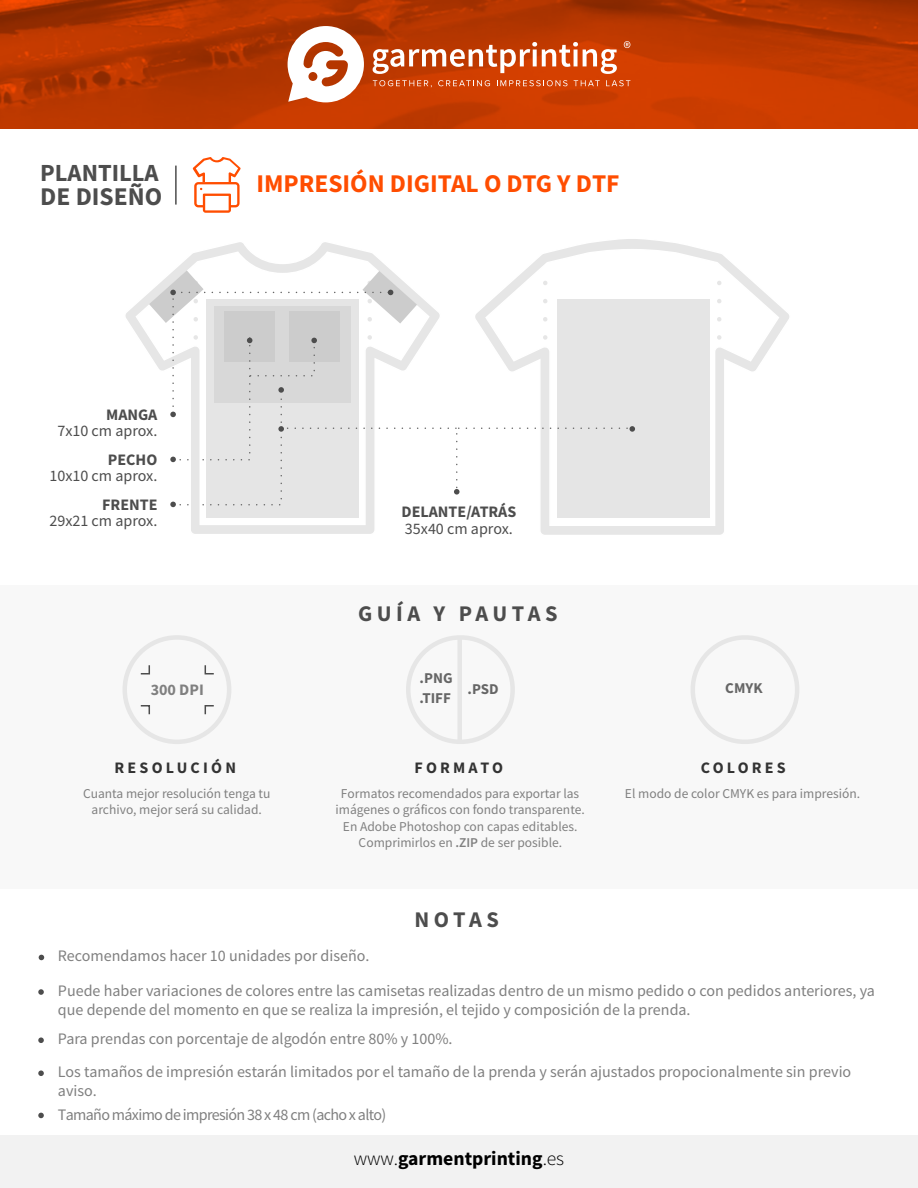
<style>
.page{position:relative;width:918px;height:1188px;background:#fff}
.page>*{position:absolute;margin:0;border:0;box-sizing:border-box;transform-origin:0 0}
.t1{font:700 25.5px "Source Sans Pro";color:#ff4d00}
.t2{font:700 25.5px "Source Sans Pro";color:#4d4d4d}
.t3{font:700 24.6px "Source Sans Pro";color:#4d4d4d}
.t4{font:700 22.35px "Source Sans Pro";letter-spacing:.2em;color:#4d4d4d}
.t5{font:700 19.65px "Source Sans Pro";color:#000}
.t6{font:16.05px/19.2px "Source Sans Pro";color:#808080}
.t7{font:16.05px "Source Sans Pro";color:#4d4d4d}
.t8{font:16.05px "Source Sans Pro";letter-spacing:-.04em;color:#808080}
.t9{font:700 16.05px "Source Sans Pro";color:#4d4d4d}
.t10{font:700 16.05px "Source Sans Pro";letter-spacing:.2em;color:#333}
.t11{font:700 16.05px "Source Sans Pro";color:#808080}
.t12{font:700 15px/19.5px "Source Sans Pro";color:#666}
.t13{font:13.5px/16.2px "Source Sans Pro";color:#808080;text-align:center}
.s1{font-weight:600}
.s2{font-weight:300}
</style>
<div class="page">
<svg style="left:193px;top:157px;width:48px;height:56px"></svg>
<svg style="left:0;top:0;width:918px;height:128px;background:#bb3800"></svg>
<svg style="left:288px;top:26px;width:76px;height:76px"></svg>
<svg style="left:373px;top:42px;width:244px;height:32px"></svg>
<svg style="left:373px;top:80px;width:59px;height:7px"></svg>
<svg style="left:438px;top:80px;width:52px;height:6px"></svg>
<svg style="left:497px;top:80px;width:71px;height:6px"></svg>
<svg style="left:574px;top:80px;width:26px;height:6px"></svg>
<svg style="left:606px;top:80px;width:24px;height:6px"></svg>
<svg style="left:624px;top:41px;width:6px;height:7px"></svg>
<svg style="left:38px;top:989px;width:6px;height:6px"></svg>
<svg style="left:38px;top:1070px;width:6px;height:6px"></svg>
<svg style="left:38px;top:1113px;width:6px;height:5px"></svg>
<svg style="left:38px;top:1037px;width:6px;height:6px"></svg>
<div style="left:0;top:1135px;width:918px;height:53px;background:#f2f2f2"></div>
<hr style="left:175px;top:166px;width:2px;height:39px;background:#4d4d4d">
<div style="left:0;top:585px;width:918px;height:303px;background:#f2f2f2"></div>
<svg style="left:691px;top:636px;width:108px;height:108px"></svg>
<div style="left:123px;top:635px;width:108px;height:109px;border:4px solid #e6e6e6;border-radius:50%"></div>
<svg style="left:204px;top:665px;width:10px;height:10px"></svg>
<svg style="left:140px;top:665px;width:10px;height:10px"></svg>
<svg style="left:140px;top:705px;width:10px;height:10px"></svg>
<svg style="left:204px;top:705px;width:10px;height:10px"></svg>
<svg style="left:125px;top:242px;width:262px;height:292px"></svg>
<svg style="left:529px;top:239px;width:260px;height:296px"></svg>
<svg style="left:717px;top:267px;width:5px;height:71px"></svg>
<svg style="left:406px;top:636px;width:108px;height:108px"></svg>
<hr style="left:458px;top:638px;width:4px;height:103px;background:#e6e6e6">
<svg style="left:149px;top:267px;width:486px;height:240px"></svg>
<svg style="left:39px;top:955px;width:5px;height:5px"></svg>
<h2 class="t3" style="left:40px;top:156px;width:120px">PLANTILLA</h2>
<h1 class="t2" style="left:40px;top:179px;width:123px">DE DISEÑO</h1>
<p class="t9" style="left:106px;top:404px;width:53px">MANGA</p>
<p class="t7" style="left:57px;top:421px;width:102px">7x10 cm aprox.</p>
<p class="t9" style="left:108px;top:449px;width:51px">PECHO</p>
<p class="t7" style="left:49px;top:466px;width:109px">10x10 cm aprox.</p>
<p class="t9" style="left:102px;top:494px;width:57px">FRENTE</p>
<p class="t7" style="left:49px;top:511px;width:109px">29x21 cm aprox.</p>
<h1 class="t1" style="left:256px;top:166px;width:365px">IMPRESIÓN DIGITAL O DTG Y DTF</h1>
<p class="t9" style="left:402px;top:501px;width:116px">DELANTE/ATRÁS</p>
<p class="t7" style="left:405px;top:518px;width:109px">35x40 cm aprox.</p>
<h3 class="t4" style="left:358px;top:598px;width:201px">GUÍA Y PAUTAS</h3>
<p class="t12" style="left:420px;top:668px;width:34px">.PNG .TIFF</p>
<p class="t12" style="left:468px;top:679px;width:33px">.PSD</p>
<p class="t11" style="left:151px;top:679px;width:55px">300 DPI</p>
<p class="t12" style="left:725px;top:679px;width:39px">CMYK</p>
<p class="t10" style="left:115px;top:757px;width:123px">RESOLUCIÓN</p>
<p class="t13" style="left:83px;top:786px;width:189px">Cuanta mejor resolución tenga tu archivo, mejor será su calidad.</p>
<p class="t13" style="left:336px;top:786px;width:251px">Formatos recomendados para exportar las imágenes o gráficos con fondo transparente.<br>En Adobe Photoshop con capas editables.<br>Comprimirlos en <span class="s1">.ZIP</span> de ser posible.</p>
<p class="t13" style="left:625px;top:786px;width:237px">El modo de color CMYK es para impresión.</p>
<p class="t10" style="left:415px;top:757px;width:90px">FORMATO</p>
<p class="t10" style="left:701px;top:757px;width:87px">COLORES</p>
<p class="t6" style="left:58px;top:946px;width:313px">Recomendamos hacer 10 unidades por diseño.</p>
<h3 class="t4" style="left:415px;top:904px;width:86px">NOTAS</h3>
<p class="t6" style="left:58px;top:981px;width:819px">Puede haber variaciones de colores entre las camisetas realizadas dentro de un mismo pedido o con pedidos anteriores, ya que depende del momento en que se realiza la impresión, el tejido y composición de la prenda.</p>
<p class="t6" style="left:58px;top:1029px;width:396px">Para prendas con porcentaje de algodón entre 80% y 100%.</p>
<p class="t6" style="left:58px;top:1062px;width:795px">Los tamaños de impresión estarán limitados por el tamaño de la prenda y serán ajustados propocionalmente sin previo aviso.</p>
<p class="t8" style="left:58px;top:1105px;width:330px">Tamaño máximo de impresión 38 x 48 cm (acho x alto)</p>
<p class="t5" style="left:354px;top:1145px;width:212px"><span class="s2">www.</span>garmentprinting<span class="s2">.es</span></p>
</div>
